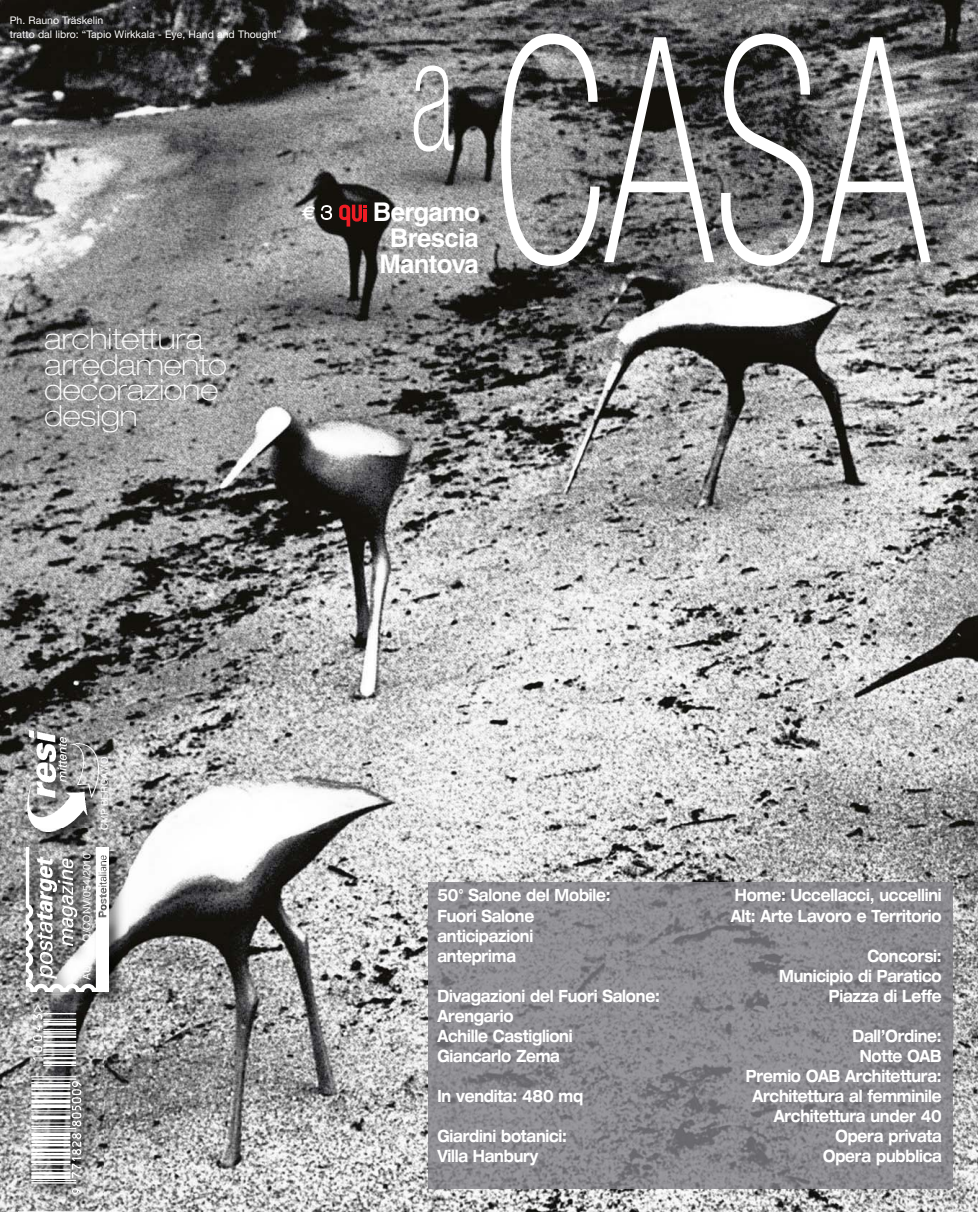
<style>
.page{position:relative;width:978px;height:1212px;background:#fff}
.page>*{position:absolute;margin:0;border:0;box-sizing:border-box;transform-origin:0 0}
.t1{font:100 condensed 315px "Helvetica Neue";color:#fff;scale:.71 1}
.t2{font:100 condensed 157.5px "Helvetica Neue";color:#fff;scale:.71 1}
.t3{font:100 expanded 29.1px/26px "Helvetica Neue";color:#fff}
.t4{font:700 25.8px/26.7px "Helvetica";letter-spacing:-.03em;color:#fff;text-align:right}
.t5{font:700 18.6px "Euro Sans";color:#fff}
.t6{font:700 expanded 16.95px/20.1px "Helvetica Neue";letter-spacing:-.015em;color:#fff;scale:.77 1}
.t7{font:10.65px "Helvetica";color:#fff}
.t8{font:10.5px/14.7px "Helvetica Neue";color:#fff}
.t9{font:9.6px "Helvetica";color:#fff}
.s1{font-family:"Helvetica Neue";font-weight:100;font-stretch:expanded}
</style>
<div class="page">
<img style="left:0;top:0;width:978px;height:1211px">
<img style="left:429px;top:882px;width:524px;height:306px">
<img style="left:18px;top:994px;width:86px;height:218px">
<img style="left:25px;top:1012px;width:59px;height:183px">
<img style="left:20px;top:716px;width:110px;height:135px">
<img style="left:27px;top:730px;width:71px;height:99px">
<svg style="left:339px;top:204px;width:28px;height:23px"></svg>
<img style="left:19px;top:829px;width:110px;height:183px">
<img style="left:19px;top:994px;width:85px;height:18px">
<img style="left:25px;top:1001px;width:59px;height:11px">
<img style="left:20px;top:829px;width:109px;height:22px">
<img style="left:27px;top:829px;width:71px;height:3px">
<img style="left:26px;top:847px;width:82px;height:145px">
<p class="t8" style="left:10px;top:14px;width:273px">Ph. Rauno Träskelin<br>tratto dal libro: “Tapio Wirkkala - Eye, Hand and Thought”</p>
<h2 class="t2" style="left:411px;top:37px;width:63px">a</h2>
<p class="t5" style="left:302px;top:202px;width:32px">€<span class="s1">3</span></p>
<h3 class="t4" style="left:373px;top:201px;width:109px">Bergamo<br>Brescia</h3>
<h3 class="t4" style="left:380px;top:253px;width:101px">Mantova</h3>
<h1 class="t1" style="left:493px;top:37px;width:617px">CASA</h1>
<h3 class="t3" style="left:44px;top:328px;width:184px">architettura arredamento decorazione design</h3>
<p class="t7" style="left:83px;top:980px;width:129px;rotate:-90deg">AUT. LO/CONV/054/2010</p>
<p class="t9" style="left:101px;top:830px;width:75px;rotate:-90deg">CMP BERGAMO</p>
<p class="t6" style="left:438px;top:887px;width:226px">50° Salone del Mobile:<br>Fuori Salone anticipazioni anteprima</p>
<p class="t6" style="left:438px;top:987px;width:290px">Divagazioni del Fuori Salone:<br>Arengario<br>Achille Castiglioni<br>Giancarlo Zema</p>
<p class="t6" style="left:438px;top:1087px;width:191px">In vendita: 480 mq</p>
<p class="t6" style="left:438px;top:1128px;width:170px">Giardini botanici:<br>Villa Hanbury</p>
<p class="t6" style="left:731px;top:887px;width:276px">Home: Uccellacci, uccellini<br>Alt: Arte Lavoro e Territorio</p>
<p class="t6" style="left:779px;top:947px;width:212px;text-align:right">Concorsi:<br>Municipio di Paratico<br>Piazza di Leffe</p>
<p class="t6" style="left:746px;top:1027px;width:256px;text-align:right">Dall’Ordine:<br>Notte OAB<br>Premio OAB Architettura:<br>Architettura al femminile<br>Architettura under 40<br>Opera privata<br>Opera pubblica</p>
</div>
